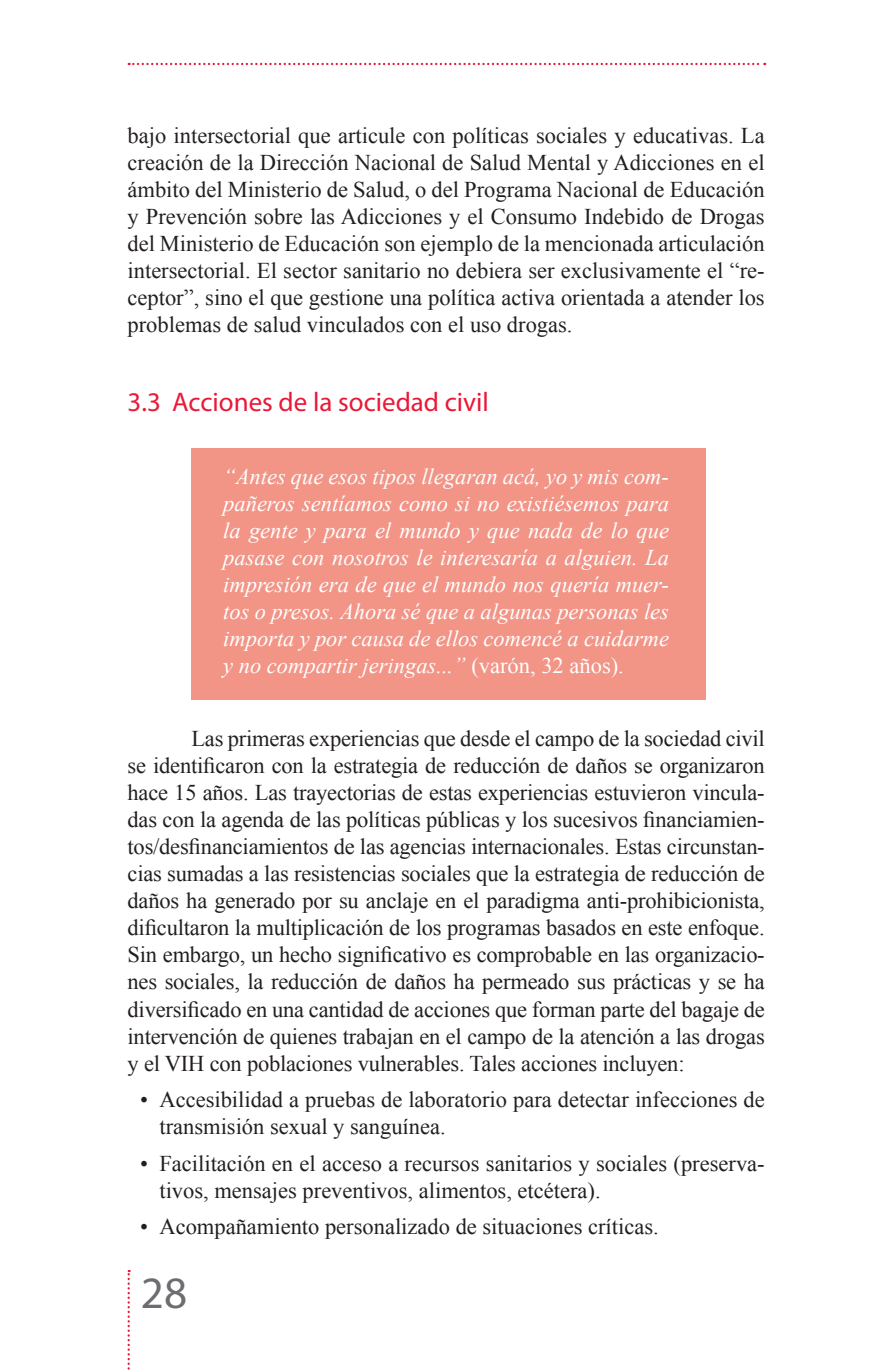
<style>
.page{position:relative;width:893px;height:1372px;background:#fff}
.page>*{position:absolute;margin:0;border:0;box-sizing:border-box;transform-origin:0 0}
.t1{font:45px "Myriad Pro";color:#6c6d70}
.t2{font:27px "Myriad Pro";color:#e91938}
.t3{font:22.5px/27px "Times New Roman";color:#231f20;text-align:justify}
.t4{font:italic 22.5px/27px "Times New Roman";color:#fff;text-align:justify}
.s1{font-style:normal}
</style>
<div class="page">
<svg style="left:128px;top:1269px;width:2px;height:101px"></svg>
<svg style="left:129px;top:63px;width:636px;height:2px"></svg>
<div style="left:191px;top:448px;width:515px;height:252px;background:#f29486"></div>
<p class="t3" style="left:128px;top:122px;width:639px">bajo intersectorial que articule con políticas sociales y educativas. La creación de la Dirección Nacional de Salud Mental y Adicciones en el ámbito del Ministerio de Salud, o del Programa Nacional de Educación y Prevención sobre las Adicciones y el Consumo Indebido de Drogas del Ministerio de Educación son ejemplo de la mencionada articulación intersectorial. El sector sanitario no debiera ser exclusivamente el “re&shy;ceptor”, sino el que gestione una política activa orientada a atender los problemas de salud vinculados con el uso drogas.</p>
<p class="t2" style="left:128px;top:385px;width:363px">3.3 Acciones de la sociedad civil</p>
<p class="t4" style="left:223px;top:462px;width:447px">“Antes que esos tipos llegaran acá, yo y mis com&shy;pañeros sentíamos como si no existiésemos para la gente y para el mundo y que nada de lo que pasase con nosotros le interesaría a alguien. La impresión era de que el mundo nos quería muer&shy;tos o presos. Ahora sé que a algunas personas les importa y por causa de ellos comencé a cuidarme y no compartir jeringas...” <span class="s1">(varón, 32 años).</span></p>
<p class="t3" style="left:128px;top:725px;width:639px;text-indent:64px">Las primeras experiencias que desde el campo de la sociedad civil se identificaron con la estrategia de reducción de daños se organizaron hace 15 años. Las trayectorias de estas experiencias estuvieron vincula&shy;das con la agenda de las políticas públicas y los sucesivos financiamien&shy;tos/desfinanciamientos de las agencias internacionales. Estas circunstan&shy;cias sumadas a las resistencias sociales que la estrategia de reducción de daños ha generado por su anclaje en el paradigma anti-prohibicionista, dificultaron la multiplicación de los programas basados en este enfoque.<br>Sin embargo, un hecho significativo es comprobable en las organizacio&shy;nes sociales, la reducción de daños ha permeado sus prácticas y se ha diversificado en una cantidad de acciones que forman parte del bagaje de intervención de quienes trabajan en el campo de la atención a las drogas y el VIH con poblaciones vulnerables. Tales acciones incluyen:</p>
<p class="t3" style="left:159px;top:1085px;width:607px;text-indent:-19px">• Accesibilidad a pruebas de laboratorio para detectar infecciones de transmisión sexual y sanguínea.</p>
<p class="t3" style="left:159px;top:1149px;width:607px;text-indent:-19px">• Facilitación en el acceso a recursos sanitarios y sociales (preserva&shy;tivos, mensajes preventivos, alimentos, etcétera).</p>
<p class="t3" style="left:140px;top:1212px;width:520px">• Acompañamiento personalizado de situaciones críticas.</p>
<h1 class="t1" style="left:141px;top:1265px;width:48px">28</h1>
</div>
